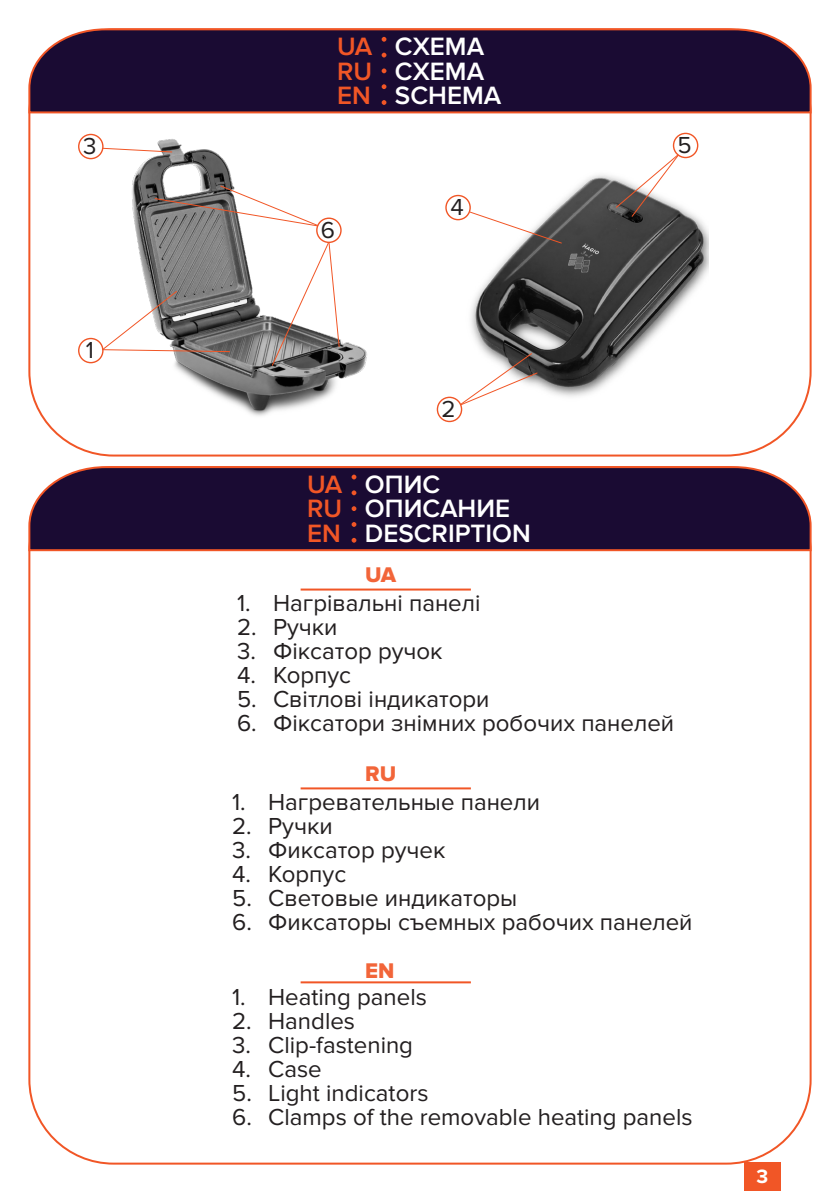
<style>
.page{position:relative;width:840px;height:1191px;background:#fff}
.page>*{position:absolute;margin:0;border:0;box-sizing:border-box;transform-origin:0 0}
.Схема_Опис{font:600 26px "Proxima Nova";color:#fff}
.t1{font:600 26px "Proxima Nova";color:#f15626}
.t2{font:24px "Proxima Nova";color:#231f20}
.t3{font:22px "Proxima Nova Extrabld";color:#f26539}
.t4{font:700 20px "Proxima Nova";color:#fff}
</style>
<div class="page">
<div style="left:743px;top:1162px;width:37px;height:29px;background:#f15626"></div>
<svg style="left:28px;top:28px;width:784px;height:86px;background:#2b173a"></svg>
<svg style="left:381px;top:84px;width:5px;height:5px"></svg>
<svg style="left:381px;top:68px;width:5px;height:5px"></svg>
<svg style="left:381px;top:53px;width:5px;height:4px"></svg>
<svg style="left:381px;top:37px;width:5px;height:5px"></svg>
<svg style="left:28px;top:466px;width:784px;height:86px;background:#2d183a"></svg>
<svg style="left:351px;top:538px;width:5px;height:4px"></svg>
<svg style="left:351px;top:522px;width:5px;height:5px"></svg>
<svg style="left:351px;top:506px;width:5px;height:5px"></svg>
<svg style="left:351px;top:490px;width:5px;height:5px"></svg>
<svg style="left:351px;top:474px;width:5px;height:5px"></svg>
<img style="left:126px;top:98px;width:258px;height:318px">
<img style="left:465px;top:103px;width:243px;height:365px">
<div style="left:78px;top:338px;width:25px;height:25px;border:1px solid #f15626;border-radius:50%"></div>
<div style="left:316px;top:217px;width:25px;height:26px;border:1px solid #f15626;border-radius:50%"></div>
<div style="left:445px;top:195px;width:25px;height:25px;border:1px solid #f15626;border-radius:50%"></div>
<div style="left:78px;top:134px;width:25px;height:25px;border:1px solid #f15626;border-radius:50%"></div>
<div style="left:672px;top:133px;width:26px;height:25px;border:1px solid #f15626;border-radius:50%"></div>
<svg style="left:469px;top:211px;width:93px;height:33px"></svg>
<svg style="left:102px;top:147px;width:70px;height:6px"></svg>
<svg style="left:102px;top:290px;width:128px;height:62px"></svg>
<div style="left:436px;top:397px;width:26px;height:25px;border:1px solid #f15626;border-radius:50%"></div>
<svg style="left:459px;top:352px;width:79px;height:54px"></svg>
<svg style="left:271px;top:241px;width:69px;height:125px"></svg>
<svg style="left:154px;top:185px;width:164px;height:42px"></svg>
<svg style="left:615px;top:154px;width:63px;height:63px"></svg>
<hr style="left:300px;top:787px;width:170px;height:2px;background:#f15626">
<hr style="left:300px;top:588px;width:170px;height:2px;background:#f15626">
<hr style="left:300px;top:981px;width:170px;height:2px;background:#f15626">
<p class="t1" style="left:337px;top:31px;width:37px">UA</p>
<p class="t1" style="left:337px;top:56px;width:37px">RU</p>
<p class="t1" style="left:337px;top:80px;width:35px">EN</p>
<p class="Схема_Опис" style="left:395px;top:31px;width:91px">СХЕМА</p>
<p class="Схема_Опис" style="left:395px;top:56px;width:91px">СХЕМА</p>
<p class="Схема_Опис" style="left:395px;top:80px;width:108px">SCHEMA</p>
<p class="t2" style="left:83px;top:133px;width:15px">3</p>
<p class="t2" style="left:677px;top:131px;width:16px">5</p>
<p class="t2" style="left:86px;top:336px;width:10px">1</p>
<p class="t2" style="left:320px;top:216px;width:16px">6</p>
<p class="t2" style="left:450px;top:194px;width:15px">4</p>
<p class="t1" style="left:307px;top:469px;width:37px">UA</p>
<p class="t1" style="left:307px;top:494px;width:37px">RU</p>
<p class="t1" style="left:307px;top:518px;width:35px">EN</p>
<p class="t2" style="left:441px;top:395px;width:16px">2</p>
<p class="Схема_Опис" style="left:365px;top:469px;width:77px">ОПИС</p>
<p class="Схема_Опис" style="left:365px;top:494px;width:147px">ОПИСАНИЕ</p>
<p class="Схема_Опис" style="left:365px;top:518px;width:167px">DESCRIPTION</p>
<p class="t3" style="left:365px;top:562px;width:33px">UA</p>
<p class="t2" style="left:237px;top:589px;width:245px">1. Нагрівальні панелі</p>
<p class="t2" style="left:237px;top:613px;width:102px">2. Ручки</p>
<p class="t2" style="left:237px;top:637px;width:207px">3. Фіксатор ручок</p>
<p class="t2" style="left:237px;top:661px;width:115px">4. Корпус</p>
<p class="t2" style="left:237px;top:685px;width:254px">5. Світлові індикатори</p>
<p class="t2" style="left:237px;top:709px;width:438px">6. Фіксатори знімних робочих панелей</p>
<p class="t3" style="left:365px;top:761px;width:33px">RU</p>
<p class="t2" style="left:232px;top:788px;width:309px">1. Нагревательные панели</p>
<p class="t2" style="left:232px;top:812px;width:102px">2. Ручки</p>
<p class="t2" style="left:232px;top:836px;width:214px">3. Фиксатор ручек</p>
<p class="t2" style="left:232px;top:860px;width:115px">4. Корпус</p>
<p class="t2" style="left:232px;top:884px;width:286px">5. Световые индикаторы</p>
<p class="t2" style="left:232px;top:908px;width:461px">6. Фиксаторы съемных рабочих панелей</p>
<p class="t3" style="left:365px;top:957px;width:31px">EN</p>
<p class="t2" style="left:232px;top:983px;width:196px">1. Heating panels</p>
<p class="t2" style="left:232px;top:1007px;width:124px">2. Handles</p>
<p class="t2" style="left:232px;top:1031px;width:182px">3. Clip-fastening</p>
<p class="t2" style="left:232px;top:1055px;width:91px">4. Case</p>
<p class="t2" style="left:232px;top:1079px;width:198px">5. Light indicators</p>
<p class="t2" style="left:232px;top:1103px;width:461px">6. Clamps of the removable heating panels</p>
<p class="t4" style="left:756px;top:1165px;width:13px">3</p>
</div>
